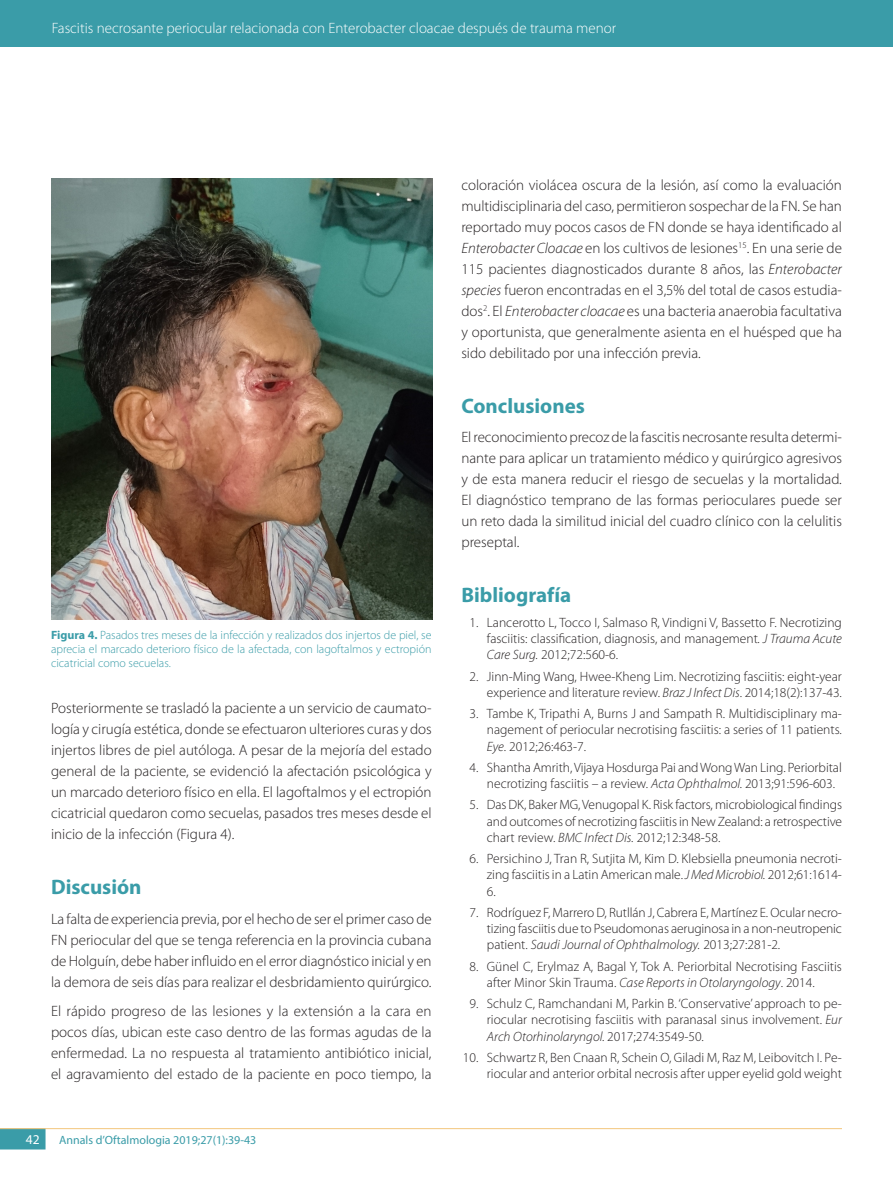
<style>
.page{position:relative;width:893px;height:1191px;background:#fff}
.page>*{position:absolute;margin:0;border:0;box-sizing:border-box;transform-origin:0 0}
.Subtítulo_1{font:700 21px "Myriad Pro";color:#3a9ca8}
.C__de_texto{font:300 15px/21px "Myriad Pro";color:#231f20;text-align:justify}
.t1{font:300 15px "Myriad Pro";color:#fff}
.biblio_100{font:300 13.5px/16.2px "Myriad Pro";color:#231f20;text-align:justify}
.t2{font:13.5px "Myriad Pro";color:#fff}
.titol_figuras{font:300 12px/14.4px "Myriad Pro";color:#3a9ca8;text-align:justify}
.t3{font:12px "Myriad Pro";color:#3a9ca8}
.s1{font-weight:700}
.s2{font-style:italic}
</style>
<div class="page">
<svg style="left:0;top:1129px;width:46px;height:20px"></svg>
<hr style="left:0;top:1128px;width:842px;height:1px;background:#f3c67c">
<div style="left:0;top:0;width:893px;height:47px;background:#3a9ca8"></div>
<img style="left:51px;top:179px;width:382px;height:440px">
<p class="t1" style="left:52px;top:19px;width:566px">Fascitis necrosante periocular relacionada con Enterobacter cloacae después de trauma menor</p>
<p class="titol_figuras" style="left:51px;top:627px;width:382px"><span class="s1">Figura 4.</span> Pasados tres meses de la infección y realizados dos injertos de piel, se aprecia el marcado deterioro físico de la afectada, con lagoftalmos y ectropión cicatricial como secuelas.</p>
<p class="C__de_texto" style="left:51px;top:697px;width:382px">Posteriormente se trasladó la paciente a un servicio de caumato&shy;logía y cirugía estética, donde se efectuaron ulteriores curas y dos injertos libres de piel autóloga. A pesar de la mejoría del estado general de la paciente, se evidenció la afectación psicológica y un marcado deterioro físico en ella. El lagoftalmos y el ectropión cicatricial quedaron como secuelas, pasados tres meses desde el inicio de la infección (Figura 4).</p>
<p class="Subtítulo_1" style="left:51px;top:873px;width:92px">Discusión</p>
<p class="C__de_texto" style="left:51px;top:908px;width:382px">La falta de experiencia previa, por el hecho de ser el primer caso de FN periocular del que se tenga referencia en la provincia cubana de Holguín, debe haber influido en el error diagnóstico inicial y en la demora de seis días para realizar el desbridamiento quirúrgico.</p>
<p class="C__de_texto" style="left:51px;top:1000px;width:382px">El rápido progreso de las lesiones y la extensión a la cara en pocos días, ubican este caso dentro de las formas agudas de la enfermedad. La no respuesta al tratamiento antibiótico inicial, el agravamiento del estado de la paciente en poco tiempo, la</p>
<p class="t2" style="left:26px;top:1130px;width:15px">42</p>
<p class="t3" style="left:59px;top:1132px;width:199px">Annals d’Oftalmologia 2019;27(1):39-43</p>
<p class="C__de_texto" style="left:461px;top:174px;width:382px">coloración violácea oscura de la lesión, así como la evaluación multidisciplinaria del caso, permitieron sospechar de la FN. Se han reportado muy pocos casos de FN donde se haya identificado al <span class="s2">Enterobacter Cloacae</span> en los cultivos de lesiones<sup>15</sup>. En una serie de 115 pacientes diagnosticados durante 8 años, las <span class="s2">Enterobacter species</span> fueron encontradas en el 3,5% del total de casos estudia&shy;dos<sup>2</sup>. El <span class="s2">Enterobacter cloacae</span> es una bacteria anaerobia facultativa y oportunista, que generalmente asienta en el huésped que ha sido debilitado por una infección previa.</p>
<p class="Subtítulo_1" style="left:461px;top:392px;width:125px">Conclusiones</p>
<p class="C__de_texto" style="left:461px;top:427px;width:382px">El reconocimiento precoz de la fascitis necrosante resulta determi&shy;nante para aplicar un tratamiento médico y quirúrgico agresivos y de esta manera reducir el riesgo de secuelas y la mortalidad.<br>El diagnóstico temprano de las formas perioculares puede ser un reto dada la similitud inicial del cuadro clínico con la celulitis preseptal.</p>
<p class="Subtítulo_1" style="left:461px;top:581px;width:111px">Bibliografía</p>
<p class="biblio_100" style="left:487px;top:614px;width:357px;text-indent:-17px">1. Lancerotto L, Tocco I, Salmaso R, Vindigni V, Bassetto F. Necrotizing fasciitis: classification, diagnosis, and management<span class="s2">. J Trauma Acute Care Surg.</span> 2012;72:560-6.</p>
<p class="biblio_100" style="left:469px;top:668px;width:374px;text-align:right">2. Jinn-Ming Wang, Hwee-Kheng Lim. Necrotizing fasciitis: eight-year experience and literature review. <span class="s2">Braz J Infect Dis</span>. 2014;18(2):137-43.</p>
<p class="biblio_100" style="left:487px;top:705px;width:357px;text-indent:-17px">3. Tambe K, Tripathi A, Burns J and Sampath R. Multidisciplinary ma&shy;nagement of periocular necrotising fasciitis: a series of 11 patients.<br><span class="s2">Eye</span>. 2012;26:463-7.</p>
<p class="biblio_100" style="left:487px;top:759px;width:356px;text-indent:-17px">4. Shantha Amrith, Vijaya Hosdurga Pai and Wong Wan Ling. Periorbital necrotizing fasciitis – a review. <span class="s2">Acta Ophthalmol.</span> 2013;91:596-603.</p>
<p class="biblio_100" style="left:487px;top:796px;width:357px;text-indent:-17px">5. Das DK, Baker MG, Venugopal K. Risk factors, microbiological findings and outcomes of necrotizing fasciitis in New Zealand: a retrospective chart review. <span class="s2">BMC Infect Dis.</span> 2012;12:348-58.</p>
<p class="biblio_100" style="left:487px;top:850px;width:357px;text-indent:-17px">6. Persichino J, Tran R, Sutjita M, Kim D. Klebsiella pneumonia necroti&shy;zing fasciitis in a Latin American male. <span class="s2">J Med Microbiol.</span> 2012;61:1614- 6.</p>
<p class="biblio_100" style="left:487px;top:904px;width:357px;text-indent:-17px">7. Rodríguez F, Marrero D, Rutllán J, Cabrera E, Martínez E. Ocular necro&shy;tizing fasciitis due to Pseudomonas aeruginosa in a non-neutropenic patient. <span class="s2">Saudi Journal of Ophthalmology.</span> 2013;27:281-2.</p>
<p class="biblio_100" style="left:487px;top:958px;width:357px;text-indent:-17px">8. Günel C, Erylmaz A, Bagal Y, Tok A. Periorbital Necrotising Fasciitis after Minor Skin Trauma. <span class="s2">Case Reports in Otolaryngology</span>. 2014.</p>
<p class="biblio_100" style="left:487px;top:995px;width:357px;text-indent:-17px">9. Schulz C, Ramchandani M, Parkin B. ‘Conservative’ approach to pe&shy;riocular necrotising fasciitis with paranasal sinus involvement. <span class="s2">Eur Arch Otorhinolaryngol.</span> 2017;274:3549-50.</p>
<p class="biblio_100" style="left:463px;top:1049px;width:381px;text-align:right">10. Schwartz R, Ben Cnaan R, Schein O, Giladi M, Raz M, Leibovitch I. Pe&shy;riocular and anterior orbital necrosis after upper eyelid gold weight</p>
</div>
